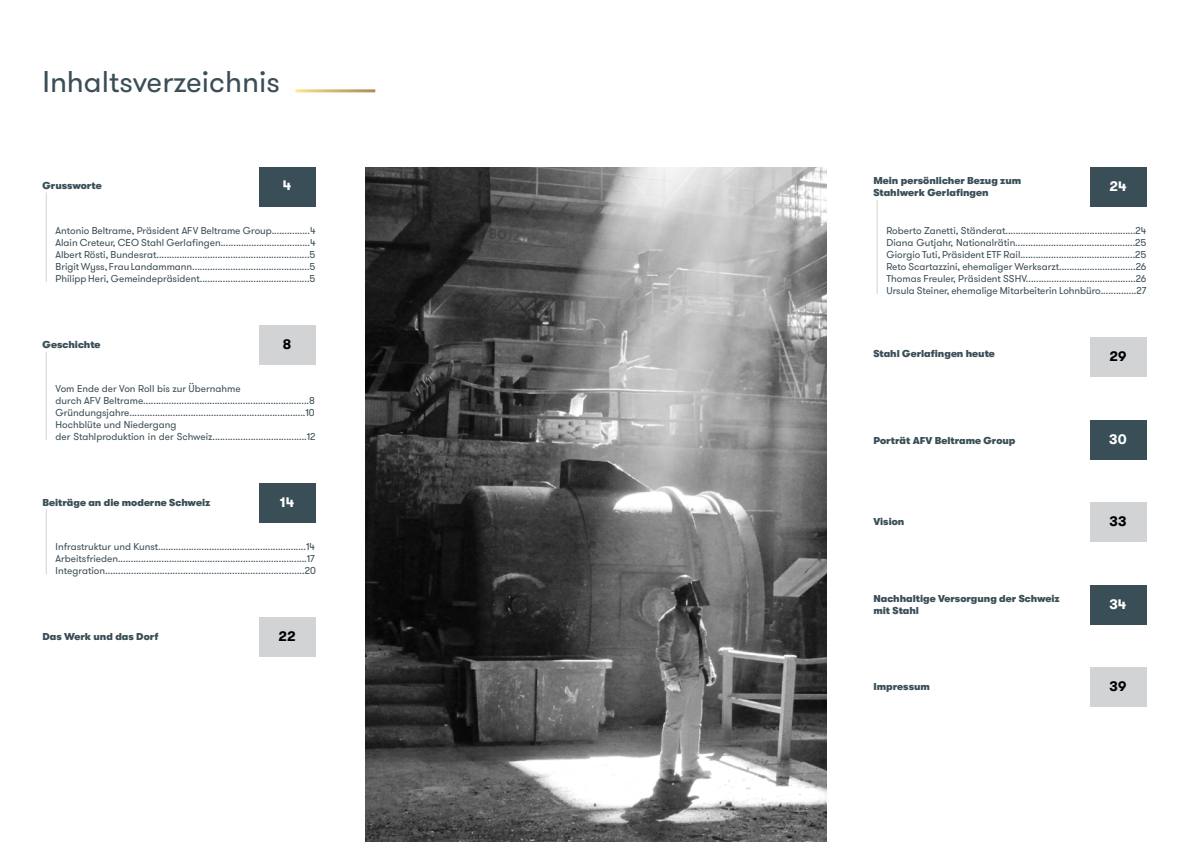
<style>
.page{position:relative;width:1191px;height:842px;background:#fff}
.page>*{position:absolute;margin:0;border:0;box-sizing:border-box;transform-origin:0 0}
.t1{font:30px "GT Walsheim";color:#3a4e57}
.t2{font:700 14px "GT Walsheim Pro";color:#fff}
.t3{font:700 14px "GT Walsheim Pro";color:#000}
.t4{font:10px/12px "GT Walsheim";color:#3a4e57;text-align:justify}
.t5{font:900 10px/12px "GT Walsheim Pro";color:#3a4e57}
</style>
<div class="page">
<div style="left:259px;top:167px;width:56px;height:39px;background:#3a4e57"></div>
<div style="left:259px;top:484px;width:56px;height:39px;background:#3a4e57"></div>
<div style="left:259px;top:325px;width:56px;height:40px;background:#d1d3d4"></div>
<div style="left:259px;top:618px;width:56px;height:39px;background:#d1d3d4"></div>
<hr style="left:46px;top:192px;width:1px;height:90px;background:#d1d3d4">
<hr style="left:46px;top:352px;width:1px;height:88px;background:#d1d3d4">
<hr style="left:46px;top:509px;width:1px;height:65px;background:#d1d3d4">
<div style="left:1089px;top:167px;width:57px;height:39px;background:#3a4e57"></div>
<div style="left:1089px;top:668px;width:57px;height:39px;background:#d1d3d4"></div>
<div style="left:1089px;top:420px;width:57px;height:39px;background:#3a4e57"></div>
<div style="left:1089px;top:337px;width:57px;height:40px;background:#d1d3d4"></div>
<div style="left:1089px;top:585px;width:57px;height:39px;background:#3a4e57"></div>
<div style="left:1089px;top:503px;width:57px;height:39px;background:#d1d3d4"></div>
<img style="left:366px;top:167px;width:460px;height:675px">
<hr style="left:876px;top:200px;width:1px;height:94px;background:#d1d3d4">
<h1 class="t1" style="left:43px;top:63px;width:239px">Inhaltsverzeichnis</h1>
<p class="t5" style="left:43px;top:180px;width:61px">Grussworte</p>
<h2 class="t2" style="left:283px;top:178px;width:10px">4</h2>
<p class="t4" style="left:56px;top:225px;width:261px">Antonio Beltrame, Präsident AFV Beltrame Group...............4<br>Alain Creteur, CEO Stahl Gerlafingen...................................4<br>Albert Rösti, Bundesrat............................................................5<br>Brigit Wyss, Frau Landammann..............................................5<br>Philipp Heri, Gemeindepräsident...........................................5</p>
<p class="t5" style="left:43px;top:338px;width:60px">Geschichte</p>
<h2 class="t3" style="left:283px;top:336px;width:10px">8</h2>
<p class="t4" style="left:56px;top:383px;width:261px;text-align:left">Vom Ende der Von Roll bis zur Übernahme<br>durch AFV Beltrame.................................................................8<br>Gründungsjahre.....................................................................10<br>Hochblüte und Niedergang<br>der Stahlproduktion in der Schweiz.....................................12</p>
<p class="t5" style="left:43px;top:496px;width:169px">Beiträge an die moderne Schweiz</p>
<h2 class="t2" style="left:280px;top:495px;width:16px">14</h2>
<p class="t4" style="left:56px;top:541px;width:262px">Infrastruktur und Kunst..........................................................14<br>Arbeitsfrieden..........................................................................17<br>Integration.............................................................................20</p>
<p class="t5" style="left:43px;top:631px;width:117px">Das Werk und das Dorf</p>
<h2 class="t3" style="left:278px;top:629px;width:19px">22</h2>
<p class="t5" style="left:873px;top:175px;width:149px">Mein persönlicher Bezug zum<br>Stahlwerk Gerlafingen</p>
<h2 class="t2" style="left:1109px;top:178px;width:19px">24</h2>
<p class="t4" style="left:886px;top:225px;width:261px">Roberto Zanetti, Ständerat...................................................24<br>Diana Gutjahr, Nationalrätin...............................................25<br>Giorgio Tuti, Präsident ETF Rail.............................................25<br>Reto Scartazzini, ehemaliger Werksarzt..............................26<br>Thomas Freuler, Präsident SSHV...........................................26<br>Ursula Steiner, ehemalige Mitarbeiterin Lohnbüro..............27</p>
<p class="t5" style="left:873px;top:348px;width:123px">Stahl Gerlafingen heute</p>
<h2 class="t3" style="left:1109px;top:348px;width:18px">29</h2>
<p class="t5" style="left:873px;top:434px;width:144px">Porträt AFV Beltrame Group</p>
<h2 class="t2" style="left:1109px;top:431px;width:19px">30</h2>
<p class="t5" style="left:873px;top:515px;width:32px">Vision</p>
<h2 class="t3" style="left:1109px;top:514px;width:18px">33</h2>
<p class="t5" style="left:873px;top:593px;width:188px">Nachhaltige Versorgung der Schweiz mit Stahl</p>
<h2 class="t2" style="left:1109px;top:596px;width:19px">34</h2>
<p class="t5" style="left:873px;top:681px;width:58px">Impressum</p>
<h2 class="t3" style="left:1109px;top:679px;width:18px">39</h2>
</div>
